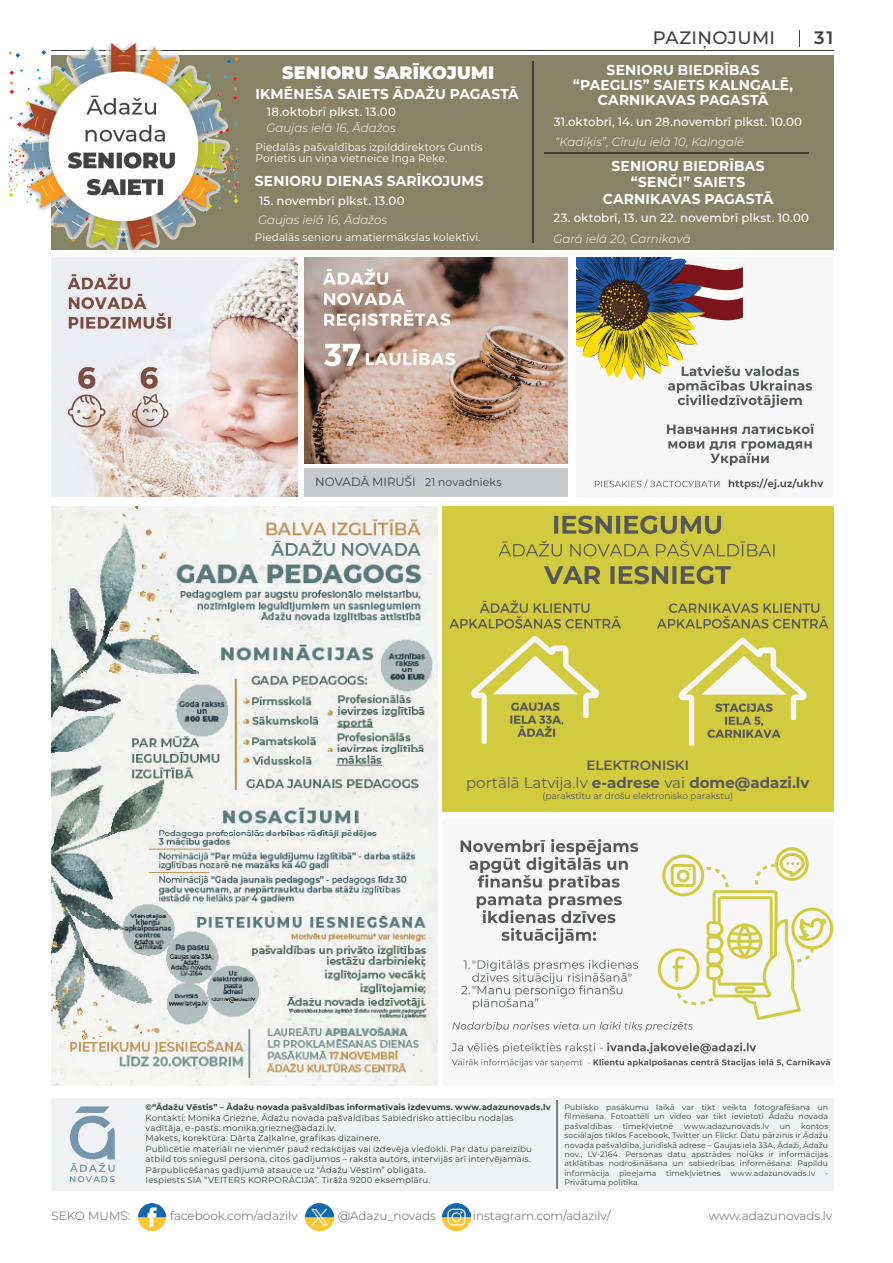
<style>
.page{position:relative;width:893px;height:1263px;background:#fff}
.page>*{position:absolute;margin:0;border:0;box-sizing:border-box;transform-origin:0 0}
.t1{font:900 18px "Montserrat";letter-spacing:.01em;color:#fff}
.t2{font:500 18px "Montserrat";letter-spacing:.02em;color:#3e3e3f}
.t3{font:600 18px "Montserrat";color:#3e3e3f}
.t4{font:700 15px "Montserrat";color:#58585b}
.t5{font:700 14.4px/16.5px "Montserrat";letter-spacing:.01em;color:#fff;text-align:center;scale:.96 1}
.t6{font:600 13.5px "Montserrat";color:#58585b}
.t7{font:500 12px "Montserrat";letter-spacing:.01em;color:#fff}
.t8{font:italic 300 12px "Montserrat";color:#fff}
.t9{font:300 12px "Montserrat";color:#57585a}
.t10{font:12px "Montserrat";letter-spacing:.005em;color:#3e3e3f}
.t11{font:10.95px/10.5px "Montserrat";letter-spacing:.01em;color:#fff;scale:.96 1}
.t12{font:9px "Montserrat";color:#58585b}
.t13{font:8.7px/10.4px "Montserrat";letter-spacing:.015em;color:#3e3e3f}
.t14{font:700 8.25px "Montserrat";letter-spacing:.02em;color:#3e3e3f}
.t15{font:7.8px/9.4px "Montserrat";letter-spacing:.015em;color:#3e3e3f;text-align:justify}
.s1{font-size:11.1px}
.s2{font-weight:400}
</style>
<div class="page">
<img style="left:138px;top:1203px;width:28px;height:28px">
<img style="left:305px;top:1203px;width:28px;height:28px">
<img style="left:442px;top:1203px;width:28px;height:28px">
<svg style="left:799px;top:30px;width:1px;height:17px"></svg>
<hr style="left:51px;top:50px;width:782px;height:1px;background:#3e3e3f">
<div style="left:51px;top:1098px;width:782px;height:93px;background:#f0f1f2"></div>
<hr style="left:556px;top:1100px;width:2px;height:89px;background:#57585a">
<svg style="left:70px;top:1106px;width:45px;height:76px"></svg>
<div style="left:304px;top:468px;width:264px;height:28px;background:#c9cacc"></div>
<div style="left:51px;top:55px;width:782px;height:195px;background:#878367"></div>
<hr style="left:544px;top:153px;width:265px;height:1px;background:#3e3e3f">
<img style="left:9px;top:43px;width:229px;height:209px">
<img style="left:51px;top:257px;width:246px;height:239px">
<img style="left:304px;top:257px;width:264px;height:206px">
<hr style="left:532px;top:62px;width:1px;height:181px;background:#3e3e3f">
<img style="left:576px;top:257px;width:249px;height:234px">
<div style="left:442px;top:506px;width:391px;height:305px;background:#d2cb3e"></div>
<img style="left:449px;top:515px;width:380px;height:231px">
<img style="left:450px;top:838px;width:383px;height:231px">
<img style="left:51px;top:506px;width:387px;height:580px">
<h1 class="t1" style="left:282px;top:59px;width:214px">SENIORU SARĪKOJUMI</h1>
<h3 class="t5" style="left:256px;top:85px;width:276px">IKMĒNEŠA SAIETS ĀDAŽU PAGASTĀ</h3>
<h3 class="t7" style="left:267px;top:103px;width:130px">18.oktobrī plkst. 13.00</h3>
<h3 class="t8" style="left:266px;top:119px;width:131px">Gaujas ielā 16, Ādažos</h3>
<h3 class="t5" style="left:255px;top:172px;width:240px">SENIORU DIENAS SARĪKOJUMS</h3>
<h3 class="t11" style="left:256px;top:142px;width:238px">Piedalās pašvaldības izpilddirektors Guntis<br>Porietis un viņa vietneice Inga Reķe.</h3>
<h3 class="t7" style="left:259px;top:192px;width:147px">15. novembrī plkst. 13.00</h3>
<h3 class="t8" style="left:258px;top:211px;width:131px">Gaujas ielā 16, Ādažos</h3>
<h3 class="t11" style="left:255px;top:232px;width:237px">Piedalās senioru amatiermākslas kolektīvi.</h3>
<h1 class="t2" style="left:653px;top:25px;width:124px">PAZIŅOJUMI</h1>
<h1 class="t3" style="left:814px;top:25px;width:21px">31</h1>
<h3 class="t5" style="left:573px;top:62px;width:231px;line-height:15px">SENIORU BIEDRĪBAS “PAEGLIS” SAIETS KALNGALĒ,<br>CARNIKAVAS PAGASTĀ</h3>
<h3 class="t8" style="left:555px;top:134px;width:191px">“Kadiķis”, Cīruļu ielā 10, Kalngalē</h3>
<h3 class="t7" style="left:554px;top:114px;width:250px">31.oktobrī, 14. un 28.novembrī plkst. 10.00</h3>
<h3 class="t5" style="left:603px;top:157px;width:179px">SENIORU BIEDRĪBAS “SENČI” SAIETS<br>CARNIKAVAS PAGASTĀ</h3>
<h3 class="t7" style="left:553px;top:210px;width:257px">23. oktobrī, 13. un 22. novembrī plkst. 10.00</h3>
<h3 class="t8" style="left:553px;top:230px;width:139px">Garā ielā 20, Carnikavā</h3>
<h3 class="t10" style="left:315px;top:474px;width:188px">NOVADĀ MIRUŠI <span class="s1">21 novadnieks</span></h3>
<h3 class="t6" style="left:586px;top:756px;width:104px">ELEKTRONISKI</h3>
<h2 class="t4" style="left:466px;top:772px;width:345px"><span class="s2">portālā Latvija.lv</span> e-adrese <span class="s2">vai</span> dome@adazi.lv</h2>
<p class="t12" style="left:542px;top:789px;width:192px">(parakstītu ar drošu elektronisko parakstu)</p>
<p class="t14" style="left:146px;top:1101px;width:407px">©“Ādažu Vēstis” – Ādažu novada pašvaldības informatīvais izdevums. www.adazunovads.lv</p>
<p class="t13" style="left:146px;top:1112px;width:388px">Kontakti: Monika Griezne, Ādažu novada pašvaldības Sabiedrisko attiecību nodaļas vadītāja, e-pasts: monika.griezne@adazi.lv.<br>Makets, korektūra: Dārta Zaļkalne, grafikas dizainere.<br>Publicētie materiāli ne vienmēr pauž redakcijas vai izdevēja viedokli. Par datu pareizību atbild tos sniegusī persona, citos gadījumos – raksta autors, intervijās arī intervējamais.<br>Pārpublicēšanas gadījumā atsauce uz “Ādažu Vēstīm” obligāta.<br>Iespiests SIA “VEITERS KORPORĀCIJA”. Tirāža 9200 eksemplāru.</p>
<p class="t15" style="left:564px;top:1102px;width:265px">Publisko pasākumu laikā var tikt veikta fotografēšana un filmēšana. Fotoattēli un video var tikt ievietoti Ādažu novada pašvaldības</p>
<p class="t15" style="left:564px;top:1121px;width:265px;text-indent:237px">kontos sociālajos tīklos Facebook, Twitter un Flickr. Datu pārzinis ir Ādažu novada pašvaldība, juridiskā adrese – Gaujas iela 33A, Ādaži, Ādažu nov., LV-2164. Personas datu apstrādes nolūks ir informācijas atklātības nodrošināšana un sabiedrības informēšana. Papildu informācija pieejama tīmekļvietnes www.adazunovads.lv - Privātuma politika.</p>
<p class="t15" style="left:623px;top:1121px;width:52px">tīmekļvietnē</p>
<p class="t15" style="left:684px;top:1121px;width:86px">www.adazunovads.lv</p>
<p class="t15" style="left:780px;top:1121px;width:12px">un</p>
<h3 class="t9" style="left:51px;top:1207px;width:80px">SEKO MUMS:</h3>
<h3 class="t9" style="left:170px;top:1207px;width:129px">facebook.com/adazilv</h3>
<h3 class="t9" style="left:338px;top:1207px;width:100px">@Adazu_novads</h3>
<h3 class="t9" style="left:473px;top:1207px;width:139px">instagram.com/adazilv/</h3>
<h3 class="t9" style="left:709px;top:1207px;width:125px">www.adazunovads.lv</h3>
</div>
